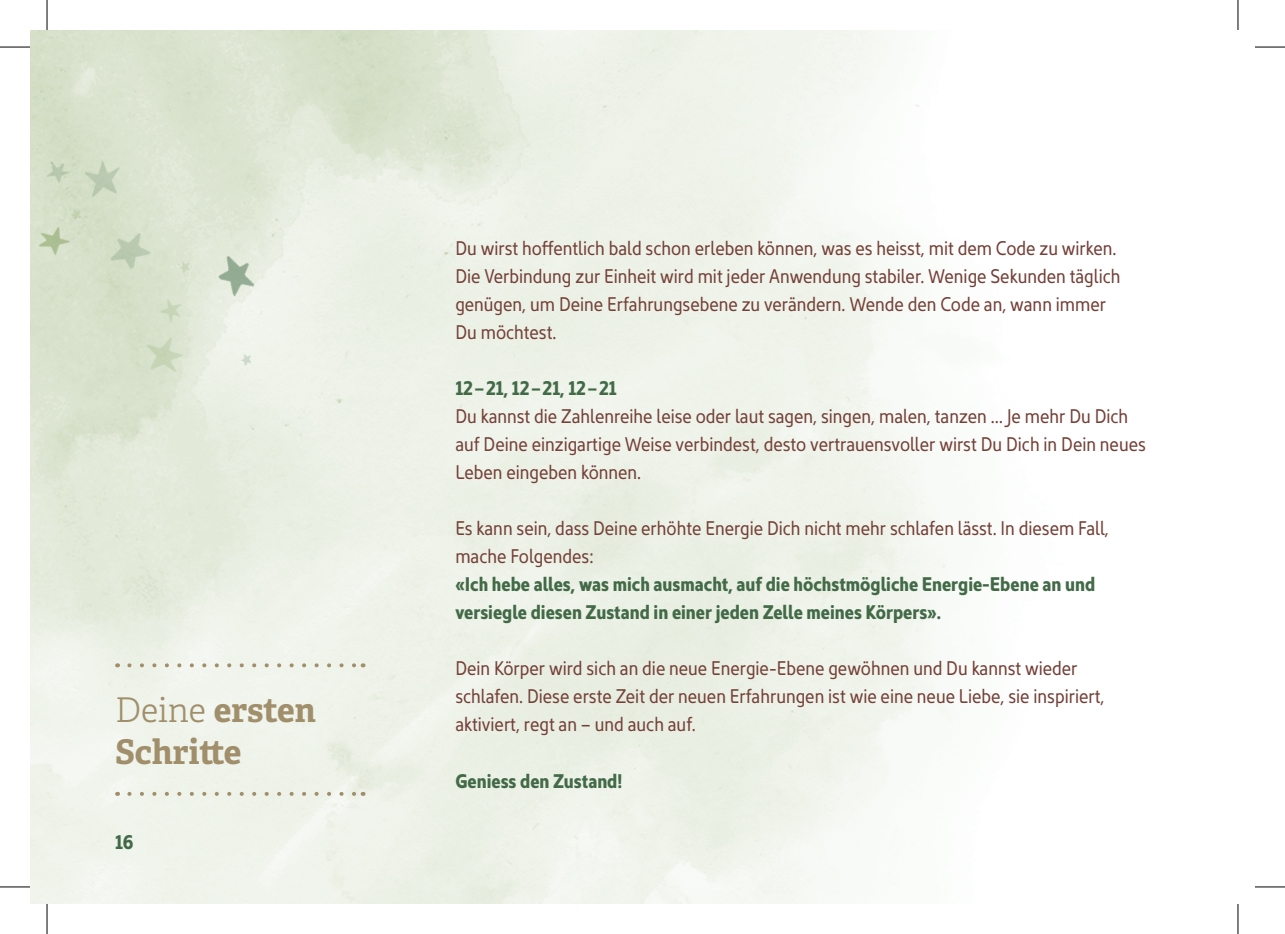
<style>
.page{position:relative;width:1285px;height:934px;background:#fff}
.page>*{position:absolute;margin:0;border:0;box-sizing:border-box;transform-origin:0 0}
.t1{font:700 34px/42px "Adelle PE";color:#a18f6b}
.t2{font:20px/28px "Kyrial Sans Pro Regular Cond";color:#744037}
.t3{font:20px/28px "Kyrial Sans Pro Bold Cond";color:#426a47}
.s1{font-family:"Adelle PE Lt";font-weight:400}
</style>
<div class="page">
<svg style="left:129px;top:663px;width:227px;height:4px"></svg>
<svg style="left:129px;top:791px;width:227px;height:4px"></svg>
<img style="left:81px;top:156px;width:46px;height:46px">
<img style="left:141px;top:333px;width:46px;height:46px">
<img style="left:30px;top:217px;width:47px;height:47px">
<img style="left:98px;top:219px;width:60px;height:60px">
<img style="left:207px;top:243px;width:60px;height:61px">
<img style="left:176px;top:258px;width:14px;height:15px">
<img style="left:68px;top:206px;width:14px;height:15px">
<img style="left:238px;top:351px;width:14px;height:15px">
<img style="left:40px;top:155px;width:35px;height:35px">
<img style="left:153px;top:293px;width:35px;height:35px">
<hr style="left:0;top:47px;width:30px;height:1px;background:#000">
<hr style="left:1255px;top:47px;width:30px;height:1px;background:#000">
<hr style="left:0;top:886px;width:30px;height:1px;background:#000">
<hr style="left:1255px;top:886px;width:30px;height:1px;background:#000">
<hr style="left:47px;top:0;width:1px;height:30px;background:#000">
<hr style="left:47px;top:903px;width:1px;height:30px;background:#000">
<hr style="left:1237px;top:0;width:1px;height:30px;background:#000">
<hr style="left:1237px;top:903px;width:1px;height:30px;background:#000">
<h1 class="t1" style="left:115px;top:687px;width:202px"><span class="s1">Deine</span> ersten<br>Schritte</h1>
<p class="t3" style="left:115px;top:826px;width:20px">16</p>
<p class="t2" style="left:455px;top:233px;width:666px">Du wirst hoffentlich bald schon erleben können, was es heisst, mit dem Code zu wirken.<br>Die Verbindung zur Einheit wird mit jeder Anwendung stabiler. Wenige Sekunden täglich genügen, um Deine Erfahrungsebene zu verändern. Wende den Code an, wann immer Du möchtest.</p>
<p class="t3" style="left:455px;top:372px;width:163px">12–21, 12–21, 12–21</p>
<p class="t2" style="left:455px;top:401px;width:692px">Du kannst die Zahlenreihe leise oder laut sagen, singen, malen, tanzen … Je mehr Du Dich auf Deine einzigartige Weise verbindest, desto vertrauensvoller wirst Du Dich in Dein neues<br>Leben eingeben können.</p>
<p class="t2" style="left:455px;top:513px;width:655px">Es kann sein, dass Deine erhöhte Energie Dich nicht mehr schlafen lässt. In diesem Fall, mache Folgendes:</p>
<p class="t3" style="left:455px;top:568px;width:641px">«Ich hebe alles, was mich ausmacht, auf die höchstmögliche Energie-Ebene an und versiegle diesen Zustand in einer jeden Zelle meines Körpers».</p>
<p class="t2" style="left:455px;top:653px;width:650px">Dein Körper wird sich an die neue Energie-Ebene gewöhnen und Du kannst wieder schlafen. Diese erste Zeit der neuen Erfahrungen ist wie eine neue Liebe, sie inspiriert, aktiviert, regt an – und auch auf.</p>
<p class="t3" style="left:455px;top:764px;width:168px">Geniess den Zustand!</p>
</div>
